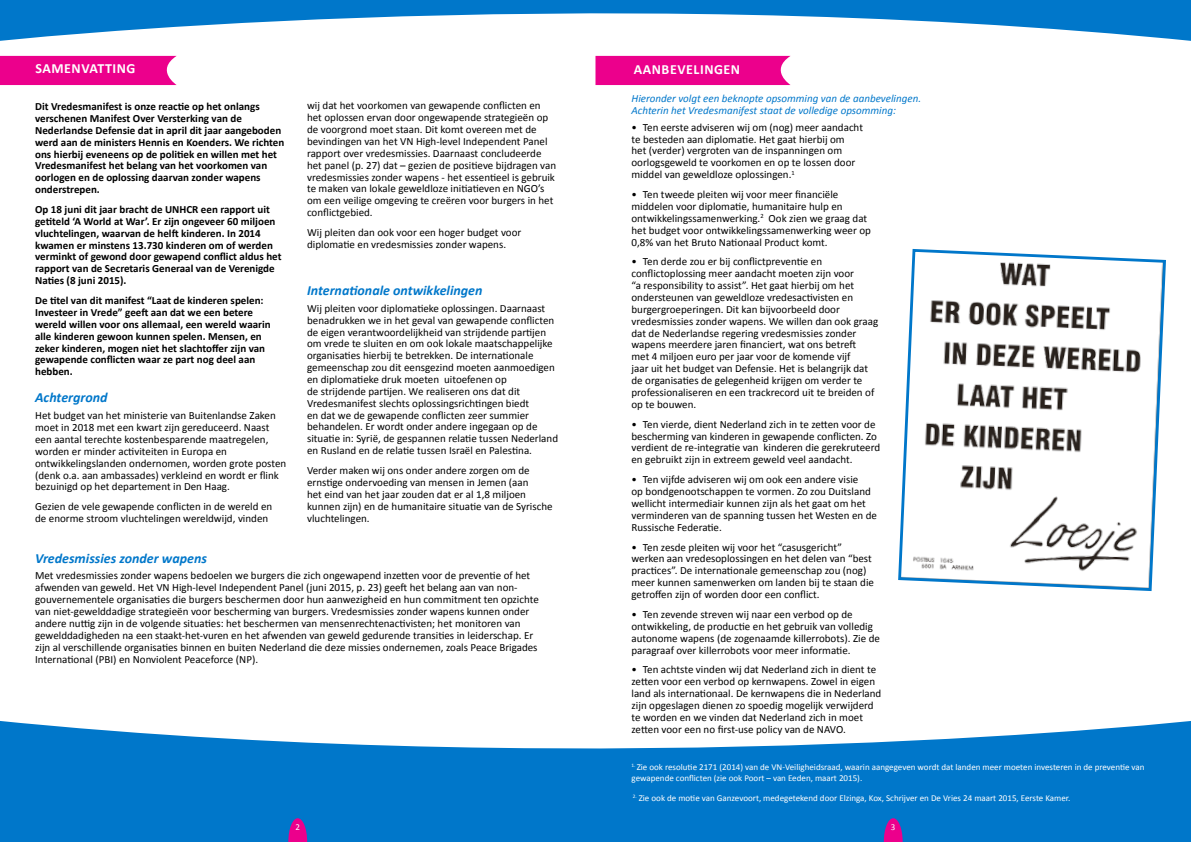
<style>
.page{position:relative;width:1191px;height:842px;background:#fff}
.page>*{position:absolute;margin:0;border:0;box-sizing:border-box;transform-origin:0 0}
.t1{font:italic 700 14px "Calibri";color:#0077ca}
.t2{font:700 14px "Calibri";color:#fff}
.t3{font:11px/11.9px "Calibri";color:#000}
.t4{font:700 11px/11.9px "Calibri";color:#000}
.t5{font:italic 11px/11.9px "Calibri";color:#0077ca}
.t6{font:9px/10.8px "Calibri";color:#fff}
</style>
<div class="page">
<svg style="left:0;top:721px;width:1191px;height:121px;background:#278bd2"></svg>
<svg style="left:0;top:0;width:1191px;height:41px;fill:#0077ca"></svg>
<svg style="left:288px;top:818px;width:19px;height:24px"></svg>
<svg style="left:883px;top:818px;width:19px;height:24px"></svg>
<div style="left:0;top:56px;width:177px;height:29px;background:#ec008c"></div>
<div style="left:595px;top:56px;width:195px;height:29px;background:#ec008c"></div>
<svg style="left:898px;top:248px;width:268px;height:343px"></svg>
<p class="t2" style="left:35px;top:60px;width:17px">Samenvattin</p>
<p class="t2" style="left:127px;top:60px;width:10px">g</p>
<p class="t4" style="left:35px;top:100px;width:251px">Dit Vredesmanifest is onze reactie op het onlangs verschenen Manifest Over Versterking van de Nederlandse Defensie dat in april dit jaar aangeboden werd aan de ministers Hennis en Koenders. We richten ons hierbij eveneens op de politiek en willen met het Vredesmanifest het belang van het voorkomen van oorlogen en de oplossing daarvan zonder wapens onderstrepen.</p>
<p class="t4" style="left:35px;top:203px;width:248px">Op 18 juni dit jaar bracht de UNHCR een rapport uit getiteld ‘A World at War’. Er zijn ongeveer 60 miljoen vluchtelingen, waarvan de helft kinderen. In 2014 kwamen er minstens 13.730 kinderen om of werden verminkt of gewond door gewapend conflict aldus het rapport van de Secretaris Generaal van de Verenigde Naties (8 juni 2015).</p>
<p class="t4" style="left:35px;top:294px;width:237px">De titel van dit manifest “Laat de kinderen spelen:<br>Investeer in Vrede” geeft aan dat we een betere wereld willen voor ons allemaal, een wereld waarin alle kinderen gewoon kunnen spelen. Mensen, en zeker kinderen, mogen niet het slachtoffer zijn van gewapende conflicten waar ze part nog deel aan hebben.</p>
<p class="t1" style="left:35px;top:389px;width:74px">Achtergrond</p>
<p class="t3" style="left:35px;top:410px;width:253px">Het budget van het ministerie van Buitenlandse Zaken moet in 2018 met een kwart zijn gereduceerd. Naast een aantal terechte kostenbesparende maatregelen, worden er minder activiteiten in Europa en ontwikkelingslanden ondernomen, worden grote posten (denk o.a. aan ambassades) verkleind en wordt er flink bezuinigd op het departement in Den Haag.</p>
<p class="t3" style="left:35px;top:501px;width:239px">Gezien de vele gewapende conflicten in de wereld en de enorme stroom vluchtelingen wereldwijd, vinden</p>
<p class="t3" style="left:307px;top:100px;width:250px">wij dat het voorkomen van gewapende conflicten en het oplossen ervan door ongewapende strategieën op de voorgrond moet staan. Dit komt overeen met de bevindingen van het VN High-level Independent Panel rapport over vredesmissies. Daarnaast concludeerde het panel (p. 27) dat – gezien de positieve bijdragen van vredesmissies zonder wapens - het essentieel is gebruik te maken van lokale geweldloze initiatieven en NGO’s om een veilige omgeving te creëren voor burgers in het conflictgebied.</p>
<p class="t3" style="left:307px;top:226px;width:216px">Wij pleiten dan ook voor een hoger budget voor diplomatie en vredesmissies zonder wapens.</p>
<p class="t1" style="left:307px;top:281px;width:177px">Internationale ontwikkelingen</p>
<p class="t3" style="left:307px;top:302px;width:252px">Wij pleiten voor diplomatieke oplossingen. Daarnaast benadrukken we in het geval van gewapende conflicten de eigen verantwoordelijkheid van strijdende partijen om vrede te sluiten en om ook lokale maatschappelijke organisaties hierbij te betrekken. De internationale gemeenschap zou dit eensgezind moeten aanmoedigen en diplomatieke druk moeten uitoefenen op<br>de strijdende partijen. We realiseren ons dat dit Vredesmanifest slechts oplossingsrichtingen biedt<br>en dat we de gewapende conflicten zeer summier behandelen. Er wordt onder andere ingegaan op de situatie in: Syrië, de gespannen relatie tussen Nederland en Rusland en de relatie tussen Israël en Palestina.</p>
<p class="t3" style="left:307px;top:464px;width:247px">Verder maken wij ons onder andere zorgen om de ernstige ondervoeding van mensen in Jemen (aan<br>het eind van het jaar zouden dat er al 1,8 miljoen kunnen zijn) en de humanitaire situatie van de Syrische vluchtelingen.</p>
<p class="t1" style="left:35px;top:549px;width:173px">Vredesmissies zonder wapens</p>
<p class="t3" style="left:35px;top:570px;width:505px">Met vredesmissies zonder wapens bedoelen we burgers die zich ongewapend inzetten voor de preventie of het afwenden van geweld. Het VN High-level Independent Panel (juni 2015, p. 23) geeft het belang aan van non&shy;gouvernementele organisaties die burgers beschermen door hun aanwezigheid en hun commitment ten opzichte van niet-gewelddadige strategieën voor bescherming van burgers. Vredesmissies zonder wapens kunnen onder andere nuttig zijn in de volgende situaties: het beschermen van mensenrechtenactivisten; het monitoren van gewelddadigheden na een staakt-het-vuren en het afwenden van geweld gedurende transities in leiderschap. Er zijn al verschillende organisaties binnen en buiten Nederland die deze missies ondernemen, zoals Peace Brigades International (PBI) en Nonviolent Peaceforce (NP).</p>
<p class="t2" style="left:634px;top:61px;width:45px">Aan bevelingen</p>
<p class="t5" style="left:631px;top:92px;width:291px">Hieronder volgt een beknopte opsomming van de aanbevelingen.<br>Achterin het Vredesmanifest staat de volledige opsomming:</p>
<p class="t3" style="left:631px;top:121px;width:233px">• Ten eerste adviseren wij om (nog) meer aandacht te besteden aan diplomatie. Het gaat hierbij om<br>het (verder) vergroten van de inspanningen om oorlogsgeweld te voorkomen en op te lossen door middel van geweldloze oplossingen.<sup>1</sup></p>
<p class="t3" style="left:631px;top:188px;width:241px">• Ten tweede pleiten wij voor meer financiële middelen voor diplomatie, humanitaire hulp en ontwikkelingssamenwerking.<sup>2</sup> Ook zien we graag dat het budget voor ontwikkelingssamenwerking weer op 0,8% van het Bruto Nationaal Product komt.</p>
<p class="t3" style="left:631px;top:256px;width:248px">• Ten derde zou er bij conflictpreventie en conflictoplossing meer aandacht moeten zijn voor<br>“a responsibility to assist”. Het gaat hierbij om het ondersteunen van geweldloze vredesactivisten en burgergroeperingen. Dit kan bijvoorbeeld door vredesmissies zonder wapens. We willen dan ook graag dat de Nederlandse regering vredesmissies zonder wapens meerdere jaren financiert, wat ons betreft<br>met 4 miljoen euro per jaar voor de komende vijf<br>jaar uit het budget van Defensie. Het is belangrijk dat de organisaties de gelegenheid krijgen om verder te professionaliseren en een trackrecord uit te breiden of op te bouwen.</p>
<p class="t3" style="left:631px;top:418px;width:250px">• Ten vierde, dient Nederland zich in te zetten voor de bescherming van kinderen in gewapende conflicten. Zo verdient de re-integratie van kinderen die gerekruteerd en gebruikt zijn in extreem geweld veel aandacht.</p>
<p class="t3" style="left:631px;top:474px;width:247px">• Ten vijfde adviseren wij om ook een andere visie<br>op bondgenootschappen te vormen. Zo zou Duitsland wellicht intermediair kunnen zijn als het gaat om het verminderen van de spanning tussen het Westen en de Russische Federatie.</p>
<p class="t3" style="left:631px;top:541px;width:244px">• Ten zesde pleiten wij voor het “casusgericht” werken aan vredesoplossingen en het delen van “best practices”. De internationale gemeenschap zou (nog) meer kunnen samenwerken om landen bij te staan die getroffen zijn of worden door een conflict.</p>
<p class="t3" style="left:631px;top:608px;width:250px">• Ten zevende streven wij naar een verbod op de ontwikkeling, de productie en het gebruik van volledig autonome wapens (de zogenaamde killerrobots). Zie de paragraaf over killerrobots voor meer informatie.</p>
<p class="t3" style="left:631px;top:664px;width:251px">• Ten achtste vinden wij dat Nederland zich in dient te zetten voor een verbod op kernwapens. Zowel in eigen land als internationaal. De kernwapens die in Nederland zijn opgeslagen dienen zo spoedig mogelijk verwijderd te worden en we vinden dat Nederland zich in moet zetten voor een no first-use policy van de NAVO.</p>
<p class="t6" style="left:631px;top:762px;width:514px"><sup>1.</sup> Zie ook resolutie 2171 (2014) van de VN-Veiligheidsraad, waarin aangegeven wordt dat landen meer moeten investeren in de preventie van gewapende conflicten (zie ook Poort – van Eeden, maart 2015).</p>
<p class="t6" style="left:632px;top:793px;width:439px"><sup>2.</sup> Zie ook de motie van Ganzevoort, medegetekend door Elzinga, Kox, Schrijver en De Vries 24 maart 2015, Eerste Kamer.</p>
<p class="t6" style="left:295px;top:821px;width:6px">2</p>
<p class="t6" style="left:891px;top:821px;width:6px">3</p>
</div>
